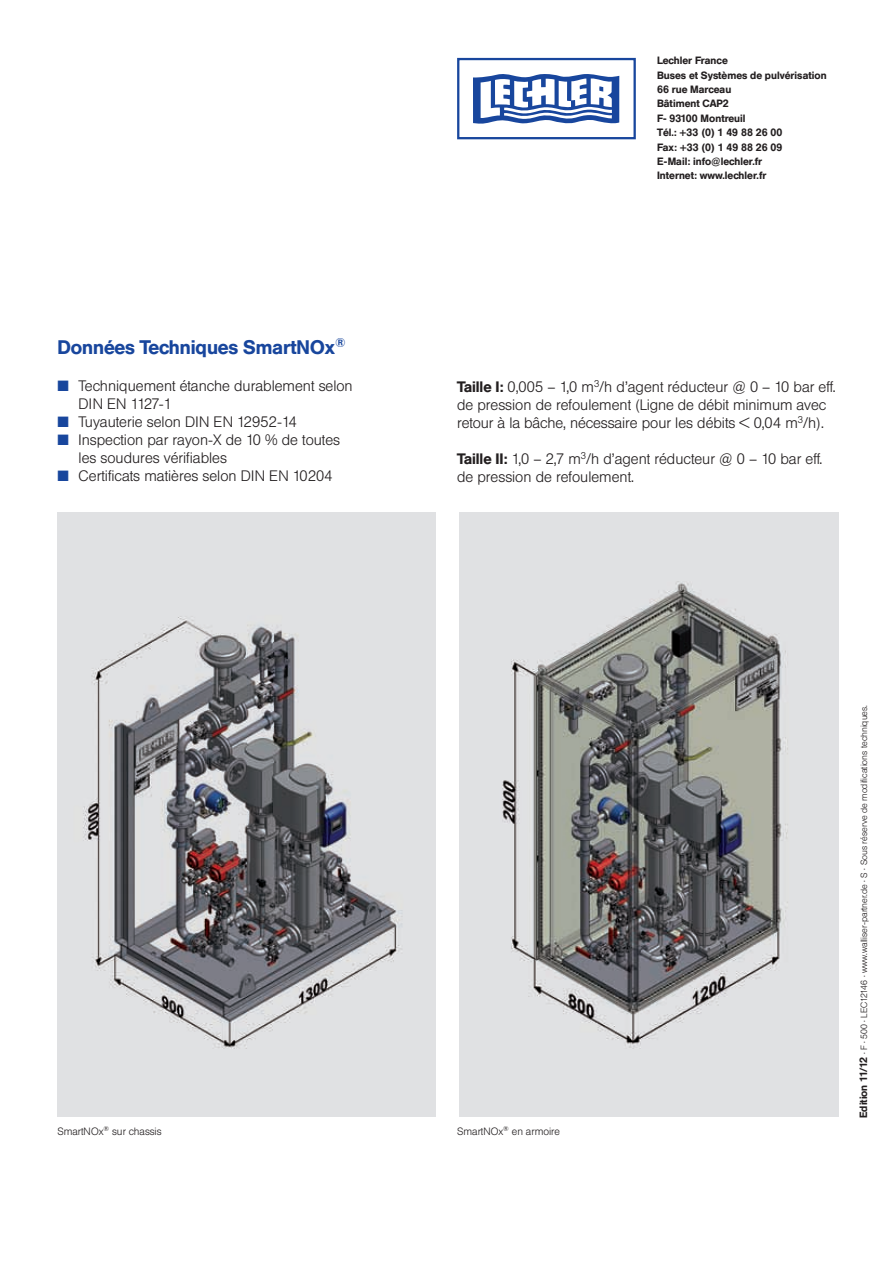
<style>
.page{position:relative;width:893px;height:1263px;background:#fff}
.page>*{position:absolute;margin:0;border:0;box-sizing:border-box;transform-origin:0 0}
.t1{font:500 19.5px "Helvetica BQ";color:#18469d}
.t2{font:300 15px/18px "Helvetica BQ";color:#231f20}
.t3{font:500 10.5px/14.4px "Helvetica BQ";letter-spacing:.005em;color:#231f20}
.t4{font:300 10.5px "Helvetica BQ";color:#231f20}
.t5{font:300 9px "Helvetica BQ";color:#231f20}
.s1{color:#18469d}
.s2{font-weight:500}
.s3{font-weight:500;font-size:10.5px}
</style>
<div class="page">
<div style="left:457px;top:58px;width:179px;height:81px;border:2px solid #18469d"></div>
<svg style="left:473px;top:74px;width:146px;height:50px"></svg>
<img style="left:57px;top:513px;width:379px;height:603px">
<img style="left:459px;top:512px;width:379px;height:605px">
<h1 class="t1" style="left:57px;top:337px;width:290px">Données Techniques SmartNOx<sup>®</sup></h1>
<p class="t2" style="left:79px;top:377px;width:276px;text-indent:-21px"><span class="s1">■</span> Techniquement étanche durablement selon<br>DIN EN 1127-1</p>
<p class="t2" style="left:57px;top:413px;width:241px"><span class="s1">■</span> Tuyauterie selon DIN EN 12952-14</p>
<p class="t2" style="left:79px;top:431px;width:263px;text-indent:-21px"><span class="s1">■</span> Inspection par rayon-X de 10 % de toutes les soudures vérifiables</p>
<p class="t2" style="left:57px;top:467px;width:277px"><span class="s1">■</span> Certificats matières selon DIN EN 10204</p>
<p class="t4" style="left:57px;top:1125px;width:106px">SmartNOx<sup>®</sup> sur chassis</p>
<p class="t3" style="left:657px;top:53px;width:171px">Lechler France<br>Buses et Systèmes de pulvérisation<br>66 rue Marceau<br>Bâtiment CAP2<br>F- 93100 Montreuil<br>Tél.: +33 (0) 1 49 88 26 00<br>Fax: +33 (0) 1 49 88 26 09<br>E-Mail: info@lechler.fr<br>Internet: www.lechler.fr</p>
<p class="t2" style="left:457px;top:377px;width:380px"><span class="s2">Taille I:</span> 0,005 – 1,0 m<sup>3</sup>/h d’agent réducteur @ 0 – 10 bar eff. de pression de refoulement (Ligne de débit minimum avec retour à la bâche, nécessaire pour les débits &lt; 0,04 m<sup>3</sup>/h).</p>
<p class="t2" style="left:457px;top:449px;width:367px"><span class="s2">Taille II:</span> 1,0 – 2,7 m<sup>3</sup>/h d’agent réducteur @ 0 – 10 bar eff. de pression de refoulement.</p>
<p class="t4" style="left:457px;top:1125px;width:104px">SmartNOx<sup>®</sup> en armoire</p>
<p class="t5" style="left:859px;top:1118px;width:414px;rotate:-90deg"><span class="s3">Edition 11/12</span> · F · 500 · LEC12146 · www.walliser-partner.de · S · Sous réserve de modifications techniques.</p>
</div>
